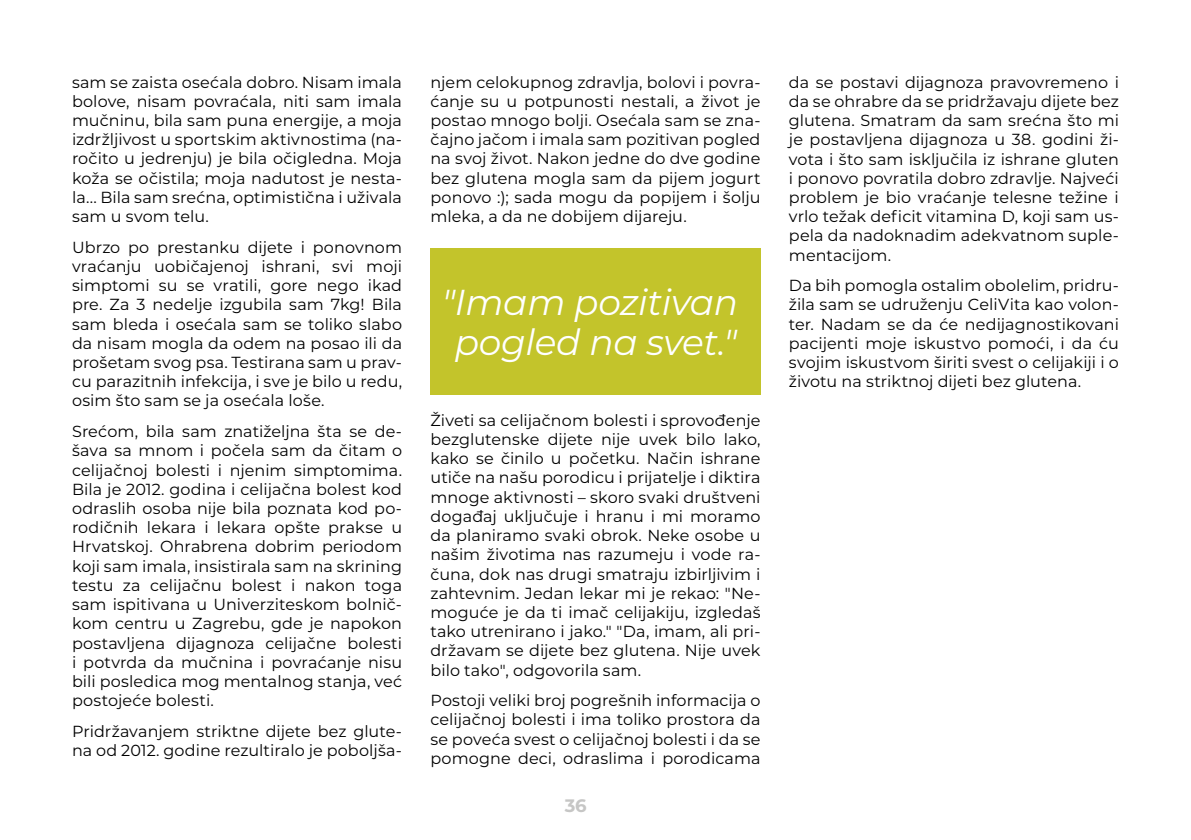
<style>
.page{position:relative;width:1191px;height:840px;background:#fff}
.page>*{position:absolute;margin:0;border:0;box-sizing:border-box;transform-origin:0 0}
.t1{font:italic 36px/40px "Montserrat";letter-spacing:-.01em;color:#fff;text-align:center}
.t2{font:700 18px "Montserrat";color:#c6c6c5}
.t3{font:16px/19.2px "Montserrat";letter-spacing:.005em;color:#000;text-align:justify}
</style>
<div class="page">
<div style="left:430px;top:248px;width:330px;height:147px;background:#c3c42b"></div>
<p class="t3" style="left:72px;top:72px;width:331px">sam se zaista osećala dobro. Nisam imala bolove, nisam povraćala, niti sam imala mučninu, bila sam puna energije, a moja izdržljivost u sportskim aktivnostima (na&shy;ročito u jedrenju) je bila očigledna. Moja koža se očistila; moja nadutost je nesta&shy;la... Bila sam srećna, optimistična i uživala sam u svom telu.</p>
<p class="t3" style="left:72px;top:237px;width:331px">Ubrzo po prestanku dijete i ponovnom vraćanju uobičajenoj ishrani, svi moji simptomi su se vratili, gore nego ikad pre. Za 3 nedelje izgubila sam 7kg! Bila sam bleda i osećala sam se toliko slabo da nisam mogla da odem na posao ili da prošetam svog psa. Testirana sam u prav&shy;cu parazitnih infekcija, i sve je bilo u redu, osim što sam se ja osećala loše.</p>
<p class="t3" style="left:72px;top:421px;width:332px">Srećom, bila sam znatiželjna šta se de&shy;šava sa mnom i počela sam da čitam o celijačnoj bolesti i njenim simptomima.<br>Bila je 2012. godina i celijačna bolest kod odraslih osoba nije bila poznata kod po&shy;rodičnih lekara i lekara opšte prakse u Hrvatskoj. Ohrabrena dobrim periodom koji sam imala, insistirala sam na skrining testu za celijačnu bolest i nakon toga sam ispitivana u Univerziteskom bolnič&shy;kom centru u Zagrebu, gde je napokon postavljena dijagnoza celijačne bolesti i potvrda da mučnina i povraćanje nisu bili posledica mog mentalnog stanja, već postojeće bolesti.</p>
<p class="t3" style="left:72px;top:720px;width:331px">Pridržavanjem striktne dijete bez glute&shy;na od 2012. godine rezultiralo je poboljša-</p>
<p class="t3" style="left:430px;top:72px;width:331px">njem celokupnog zdravlja, bolovi i povra&shy;ćanje su u potpunosti nestali, a život je postao mnogo bolji. Osećala sam se zna&shy;čajno jačom i imala sam pozitivan pogled na svoj život. Nakon jedne do dve godine bez glutena mogla sam da pijem jogurt ponovo :); sada mogu da popijem i šolju mleka, a da ne dobijem dijareju.</p>
<h1 class="t1" style="left:442px;top:281px;width:298px">"Imam pozitivan pogled na svet."</h1>
<p class="t3" style="left:430px;top:409px;width:331px">Živeti sa celijačnom bolesti i sprovođenje bezglutenske dijete nije uvek bilo lako, kako se činilo u početku. Način ishrane utiče na našu porodicu i prijatelje i diktira mnoge aktivnosti – skoro svaki društveni događaj uključuje i hranu i mi moramo da planiramo svaki obrok. Neke osobe u našim životima nas razumeju i vode ra&shy;čuna, dok nas drugi smatraju izbirljivim i zahtevnim. Jedan lekar mi je rekao: "Ne&shy;moguće je da ti imač celijakiju, izgledaš tako utrenirano i jako." "Da, imam, ali pri&shy;državam se dijete bez glutena. Nije uvek bilo tako", odgovorila sam.</p>
<p class="t3" style="left:430px;top:690px;width:331px">Postoji veliki broj pogrešnih informacija o celijačnoj bolesti i ima toliko prostora da se poveća svest o celijačnoj bolesti i da se pomogne deci, odraslima i porodicama</p>
<p class="t2" style="left:564px;top:791px;width:23px">36</p>
<p class="t3" style="left:789px;top:72px;width:331px">da se postavi dijagnoza pravovremeno i da se ohrabre da se pridržavaju dijete bez glutena. Smatram da sam srećna što mi je postavljena dijagnoza u 38. godini ži&shy;vota i što sam isključila iz ishrane gluten i ponovo povratila dobro zdravlje. Najveći problem je bio vraćanje telesne težine i vrlo težak deficit vitamina D, koji sam us&shy;pela da nadoknadim adekvatnom suple&shy;mentacijom.</p>
<p class="t3" style="left:789px;top:275px;width:331px">Da bih pomogla ostalim obolelim, pridru&shy;žila sam se udruženju CeliVita kao volon&shy;ter. Nadam se da će nedijagnostikovani pacijenti moje iskustvo pomoći, i da ću svojim iskustvom širiti svest o celijakiji i o životu na striktnoj dijeti bez glutena.</p>
</div>
